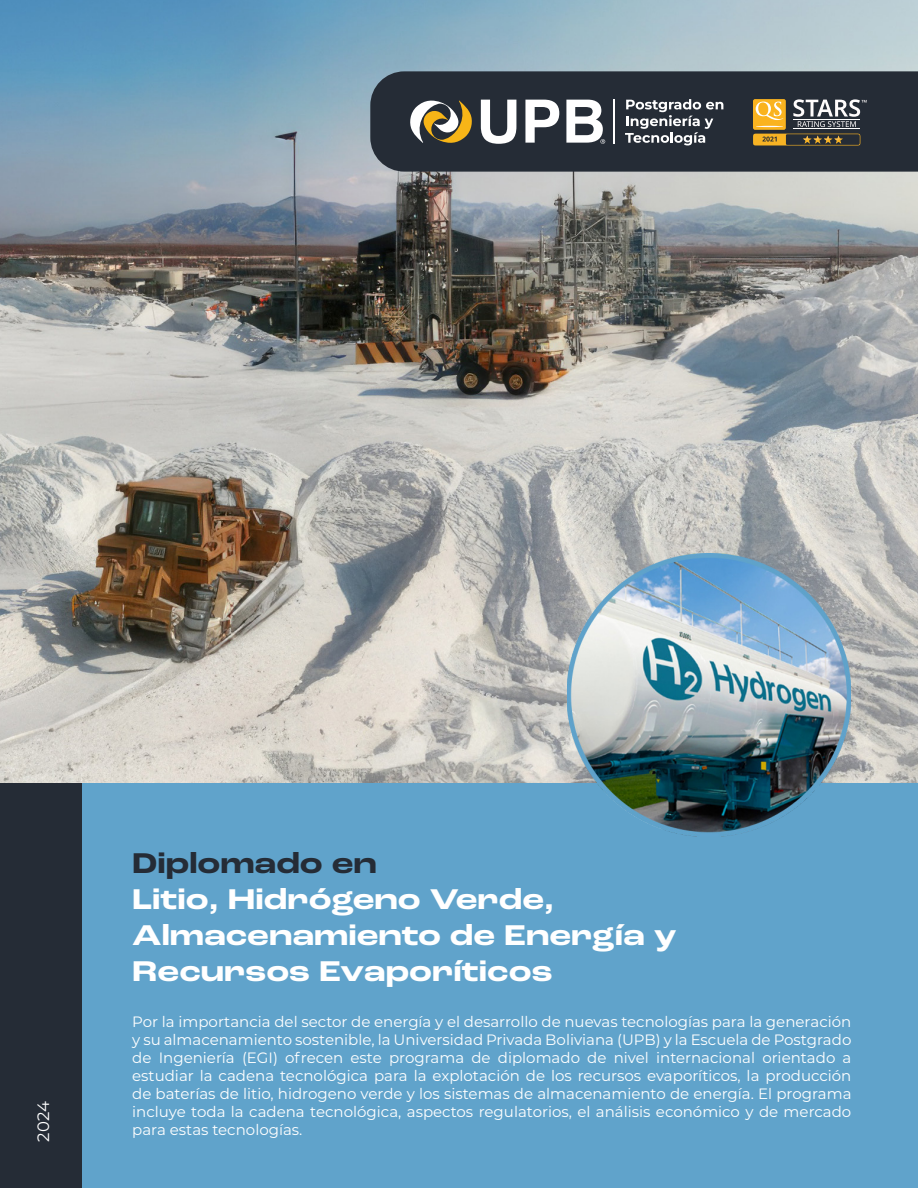
<style>
.page{position:relative;width:918px;height:1188px;background:#fff}
.page>*{position:absolute;margin:0;border:0;box-sizing:border-box;transform-origin:0 0}
.t1{font:700 expanded 30px/36px "Roc Grotesk";color:#fff}
.t2{font:700 expanded 30px "Roc Grotesk";color:#252c36}
.Sub_Header{font:16.5px "Montserrat";color:#fff}
.Sub_Header-2{font:15px/18px "Montserrat";color:#fff;text-align:justify}
</style>
<div class="page">
<img style="left:0;top:0;width:918px;height:783px">
<div style="left:0;top:783px;width:918px;height:405px;background:#60a3cb"></div>
<div style="left:0;top:783px;width:81px;height:405px;background:#252c36"></div>
<img style="left:567px;top:553px;width:284px;height:284px">
<div style="left:370px;top:71px;width:548px;height:101px;background:#252c36"></div>
<svg style="left:753px;top:134px;width:107px;height:12px"></svg>
<div style="left:753px;top:99px;width:33px;height:31px;background:#fab31f;border-radius:2px"></div>
<svg style="left:756px;top:102px;width:27px;height:18px"></svg>
<svg style="left:756px;top:126px;width:27px;height:1px"></svg>
<svg style="left:793px;top:99px;width:74px;height:28px"></svg>
<hr style="left:793px;top:119px;width:67px;height:1px;background:#fff">
<hr style="left:793px;top:129px;width:67px;height:1px;background:#fff">
<svg style="left:481px;top:100px;width:35px;height:44px"></svg>
<svg style="left:525px;top:100px;width:34px;height:43px"></svg>
<svg style="left:566px;top:100px;width:39px;height:44px"></svg>
<svg style="left:409px;top:99px;width:64px;height:45px"></svg>
<svg style="left:625px;top:99px;width:98px;height:46px"></svg>
<hr style="left:613px;top:100px;width:2px;height:44px;background:#fff">
<p class="Sub_Header" style="left:32px;top:1142px;width:42px;rotate:-90deg">2024</p>
<p class="t2" style="left:132px;top:845px;width:246px">Diplomado en</p>
<p class="t1" style="left:132px;top:882px;width:546px">Litio, Hidrógeno Verde,<br>Almacenamiento de Energía y<br>Recursos Evaporíticos</p>
<p class="Sub_Header-2" style="left:132px;top:1012px;width:721px">Por la importancia del sector de energía y el desarrollo de nuevas tecnologías para la generación y su almacenamiento sostenible, la Universidad Privada Boliviana (UPB) y la Escuela de Postgrado de Ingeniería (EGI) ofrecen este programa de diplomado de nivel internacional orientado a estudiar la cadena tecnológica para la explotación de los recursos evaporíticos, la producción de baterías de litio, hidrogeno verde y los sistemas de almacenamiento de energía. El programa incluye toda la cadena tecnológica, aspectos regulatorios, el análisis económico y de mercado para estas tecnologías.</p>
</div>
